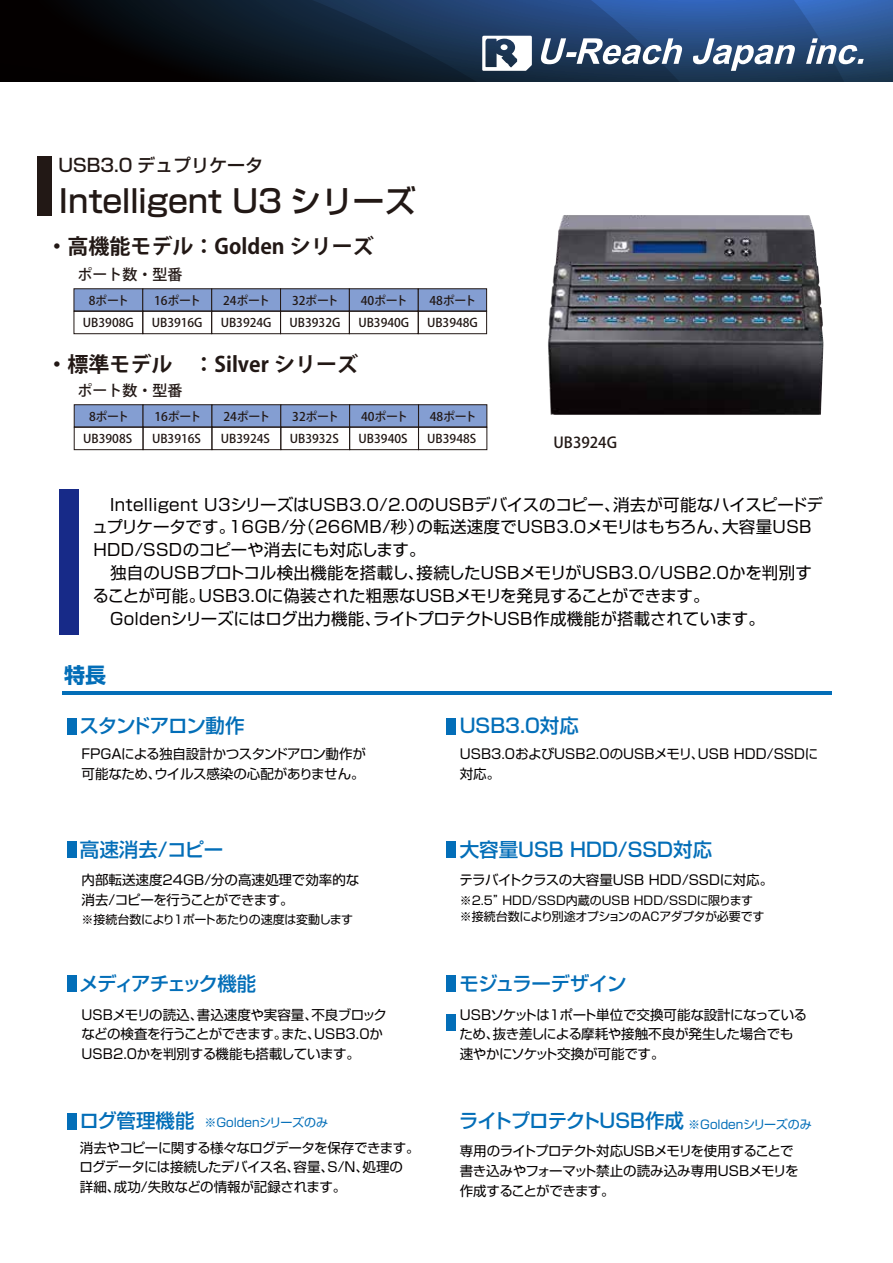
<style>
.page{position:relative;width:893px;height:1263px;background:#fff}
.page>*{position:absolute;margin:0;border:0;box-sizing:border-box;transform-origin:0 0}
.t1{font:500 31.5px "Shin Go Pro";color:#221815}
.t2{font:700 21px "Koz Go Pr 6 N";color:#221815}
.t3{font:700 21px "Shin Go Pro";color:#036eb8}
.t4{font:500 19.5px "Shin Go Pro";letter-spacing:-.05em;color:#036eb8}
.t5{font:500 19.5px "Shin Go Pro";letter-spacing:-.025em;color:#036eb8}
.t6{font:500 19.5px "Shin Go Pro";color:#036eb8}
.t7{font:500 19.5px "Shin Go Pro";letter-spacing:-.12em;color:#036eb8}
.t8{font:500 19.5px "Shin Go Pro";letter-spacing:-.055em;color:#036eb8}
.t9{font:500 19.5px "Shin Go Pro";letter-spacing:-.045em;color:#036eb8}
.t10{font:500 18px "Shin Go Pro";color:#221815}
.t11{font:16.5px/22.8px "Shin Go Pro";letter-spacing:-.01em;color:#040000}
.t12{font:500 15px "Koz Go Pr 6 N";color:#221815}
.t13{font:13.5px/19.8px "Shin Go Pro";letter-spacing:-.025em;color:#040000}
.t14{font:13.5px/19.8px "Shin Go Pro";color:#040000}
.t15{font:500 12px "Koz Go Pr 6 N";color:#221815}
.t16{font:12px/16.8px "Shin Go Pro";letter-spacing:-.02em;color:#040000}
.t17{font:12px "Shin Go Pro";color:#036eb8}
.s1{font-weight:400;font-size:12px}
</style>
<div class="page">
<svg style="left:0;top:0;width:893px;height:82px"></svg>
<svg style="left:482px;top:36px;width:50px;height:35px"></svg>
<div style="left:501px;top:44px;width:7px;height:6px;background:#fff;border-radius:50%"></div>
<svg style="left:541px;top:38px;width:141px;height:26px"></svg>
<svg style="left:693px;top:38px;width:102px;height:33px"></svg>
<svg style="left:806px;top:38px;width:58px;height:26px"></svg>
<div style="left:37px;top:156px;width:15px;height:59px;background:#221815"></div>
<div style="left:60px;top:489px;width:19px;height:145px;background:#172a88"></div>
<hr style="left:62px;top:691px;width:770px;height:4px;background:#036eb8">
<div style="left:68px;top:718px;width:9px;height:17px;background:#036eb8"></div>
<div style="left:68px;top:975px;width:9px;height:17px;background:#036eb8"></div>
<div style="left:68px;top:841px;width:9px;height:17px;background:#036eb8"></div>
<div style="left:446px;top:718px;width:10px;height:17px;background:#036eb8"></div>
<div style="left:446px;top:975px;width:10px;height:17px;background:#036eb8"></div>
<div style="left:68px;top:1113px;width:9px;height:17px;background:#036eb8"></div>
<div style="left:446px;top:1014px;width:10px;height:16px;background:#036eb8"></div>
<div style="left:446px;top:841px;width:10px;height:17px;background:#036eb8"></div>
<div style="left:74px;top:404px;width:69px;height:23px;background:#849ed2;border:1px solid #221815"></div>
<div style="left:143px;top:404px;width:69px;height:23px;background:#849ed2;border:1px solid #221815"></div>
<div style="left:212px;top:404px;width:69px;height:23px;background:#849ed2;border:1px solid #221815"></div>
<div style="left:280px;top:404px;width:70px;height:23px;background:#849ed2;border:1px solid #221815"></div>
<div style="left:349px;top:404px;width:70px;height:23px;background:#849ed2;border:1px solid #221815"></div>
<div style="left:418px;top:404px;width:69px;height:23px;background:#849ed2;border:1px solid #221815"></div>
<div style="left:74px;top:288px;width:69px;height:23px;background:#849ed2;border:1px solid #221815"></div>
<div style="left:74px;top:311px;width:69px;height:23px;border:1px solid #221815"></div>
<div style="left:142px;top:288px;width:70px;height:23px;background:#849ed2;border:1px solid #221815"></div>
<div style="left:142px;top:311px;width:70px;height:23px;border:1px solid #221815"></div>
<div style="left:211px;top:288px;width:70px;height:23px;background:#849ed2;border:1px solid #221815"></div>
<div style="left:211px;top:311px;width:70px;height:23px;border:1px solid #221815"></div>
<div style="left:280px;top:288px;width:70px;height:23px;background:#849ed2;border:1px solid #221815"></div>
<div style="left:280px;top:311px;width:70px;height:23px;border:1px solid #221815"></div>
<div style="left:349px;top:288px;width:70px;height:23px;background:#849ed2;border:1px solid #221815"></div>
<div style="left:349px;top:311px;width:70px;height:23px;border:1px solid #221815"></div>
<div style="left:418px;top:288px;width:69px;height:23px;background:#849ed2;border:1px solid #221815"></div>
<div style="left:418px;top:311px;width:69px;height:23px;border:1px solid #221815"></div>
<div style="left:74px;top:427px;width:69px;height:23px;border:1px solid #221815"></div>
<div style="left:143px;top:427px;width:69px;height:23px;border:1px solid #221815"></div>
<div style="left:212px;top:427px;width:69px;height:23px;border:1px solid #221815"></div>
<div style="left:280px;top:427px;width:70px;height:23px;border:1px solid #221815"></div>
<div style="left:349px;top:427px;width:70px;height:23px;border:1px solid #221815"></div>
<div style="left:418px;top:427px;width:69px;height:23px;border:1px solid #221815"></div>
<img style="left:548px;top:215px;width:276px;height:200px">
<h3 class="t10" style="left:59px;top:150px;width:206px">USB3.0 デュプリケータ</h3>
<h1 class="t1" style="left:59px;top:175px;width:359px">Intelligent U3 シリーズ</h1>
<h2 class="t2" style="left:47px;top:235px;width:329px">・高機能モデル：Golden シリーズ</h2>
<p class="t12" style="left:78px;top:266px;width:106px">ポート数・型番</p>
<p class="t15" style="left:89px;top:293px;width:42px">8ポート</p>
<p class="t15" style="left:154px;top:293px;width:48px">16ポート</p>
<p class="t15" style="left:223px;top:293px;width:48px">24ポート</p>
<p class="t15" style="left:292px;top:293px;width:48px">32ポート</p>
<p class="t15" style="left:361px;top:293px;width:48px">40ポート</p>
<p class="t15" style="left:429px;top:293px;width:48px">48ポート</p>
<p class="t15" style="left:83px;top:316px;width:52px">UB3908G</p>
<p class="t15" style="left:152px;top:316px;width:52px">UB3916G</p>
<p class="t15" style="left:221px;top:316px;width:52px">UB3924G</p>
<p class="t15" style="left:290px;top:316px;width:52px">UB3932G</p>
<p class="t15" style="left:358px;top:316px;width:52px">UB3940G</p>
<p class="t15" style="left:427px;top:316px;width:52px">UB3948G</p>
<h2 class="t2" style="left:47px;top:352px;width:313px">・標準モデル　：Silver シリーズ</h2>
<p class="t12" style="left:78px;top:382px;width:106px">ポート数・型番</p>
<p class="t15" style="left:89px;top:409px;width:42px">8ポート</p>
<p class="t15" style="left:154px;top:409px;width:48px">16ポート</p>
<p class="t15" style="left:223px;top:409px;width:48px">24ポート</p>
<p class="t15" style="left:292px;top:409px;width:48px">32ポート</p>
<p class="t15" style="left:361px;top:409px;width:48px">40ポート</p>
<p class="t15" style="left:430px;top:409px;width:48px">48ポート</p>
<p class="t15" style="left:83px;top:432px;width:51px">UB3908S</p>
<p class="t15" style="left:152px;top:432px;width:51px">UB3916S</p>
<p class="t15" style="left:221px;top:432px;width:51px">UB3924S</p>
<p class="t15" style="left:290px;top:432px;width:51px">UB3932S</p>
<p class="t15" style="left:359px;top:432px;width:51px">UB3940S</p>
<p class="t15" style="left:427px;top:432px;width:51px">UB3948S</p>
<p class="t12" style="left:553px;top:434px;width:65px">UB3924G</p>
<p class="t11" style="left:92px;top:491px;width:733px">　Intelligent U3シリーズはUSB3.0/2.0のUSBデバイスのコピー、消去が可能なハイスピードデュプリケータです。16GB/分（266MB/秒）の転送速度でUSB3.0メモリはもちろん、大容量USB HDD/SSDのコピーや消去にも対応します。<br>　独自のＵＳＢプロトコル検出機能を搭載し、接続したＵＳＢメモリがＵＳＢ３．０/USB2.0かを判別することが可能。ＵＳＢ３．０に偽装された粗悪なＵＳＢメモリを発見することができます。<br>　Ｇｏｌｄｅｎシリーズにはログ出力機能、ライトプロテクトＵＳＢ作成機能が搭載されています。</p>
<h2 class="t3" style="left:64px;top:658px;width:43px">特長</h2>
<h3 class="t8" style="left:79px;top:710px;width:167px">スタンドアロン動作</h3>
<p class="t13" style="left:82px;top:742px;width:286px">FPGAによる独自設計かつスタンドアロン動作が可能なため、ウイルス感染の心配がありません。</p>
<h3 class="t5" style="left:460px;top:710px;width:121px">USB3.0対応</h3>
<p class="t14" style="left:460px;top:742px;width:360px">USB3.0およびUSB2.0のUSBメモリ、USB HDD/SSDに対応。</p>
<h3 class="t5" style="left:80px;top:834px;width:145px">高速消去/コピー</h3>
<p class="t14" style="left:82px;top:868px;width:279px">内部転送速度24GB/分の高速処理で効率的な消去/コピーを行うことができます。</p>
<p class="t16" style="left:82px;top:910px;width:273px">※接続台数により1ポートあたりの速度は変動します</p>
<h3 class="t7" style="left:79px;top:967px;width:179px">メディアチェック機能</h3>
<p class="t13" style="left:81px;top:1003px;width:307px">USBメモリの読込、書込速度や実容量、不良ブロックなどの検査を行うことができます。また、USB3.0か<br>USB2.0かを判別する機能も搭載しています。</p>
<h3 class="t6" style="left:460px;top:834px;width:254px">大容量USB HDD/SSD対応</h3>
<p class="t14" style="left:459px;top:868px;width:315px">テラバイトクラスの大容量USB HDD/SSDに対応。</p>
<p class="t16" style="left:460px;top:890px;width:306px">※2.5”HDD/SSD内蔵のUSB HDD/SSDに限ります※接続台数により別途オプションのACアダプタが必要です</p>
<h3 class="t9" style="left:460px;top:967px;width:168px">モジュラーデザイン</h3>
<p class="t13" style="left:459px;top:1003px;width:349px">USBソケットは1ポート単位で交換可能な設計になっているため、抜き差しによる摩耗や接触不良が発生した場合でも速やかにソケット交換が可能です。</p>
<p class="t17" style="left:204px;top:1113px;width:125px">※Goldenシリーズのみ</p>
<h3 class="t4" style="left:459px;top:1104px;width:354px">ライトプロテクトUSB作成 <span class="s1">※Goldenシリーズのみ</span></h3>
<p class="t13" style="left:460px;top:1140px;width:340px">専用のライトプロテクト対応USBメモリを使用することで書き込みやフォーマット禁止の読み込み専用USBメモリを作成することができます。</p>
<h3 class="t5" style="left:79px;top:1104px;width:117px">ログ管理機能</h3>
<p class="t13" style="left:80px;top:1137px;width:342px;line-height:19.2px">消去やコピーに関する様々なログデータを保存できます。ログデータには接続したデバイス名、容量、S/N、処理の詳細、成功/失敗などの情報が記録されます。</p>
</div>
